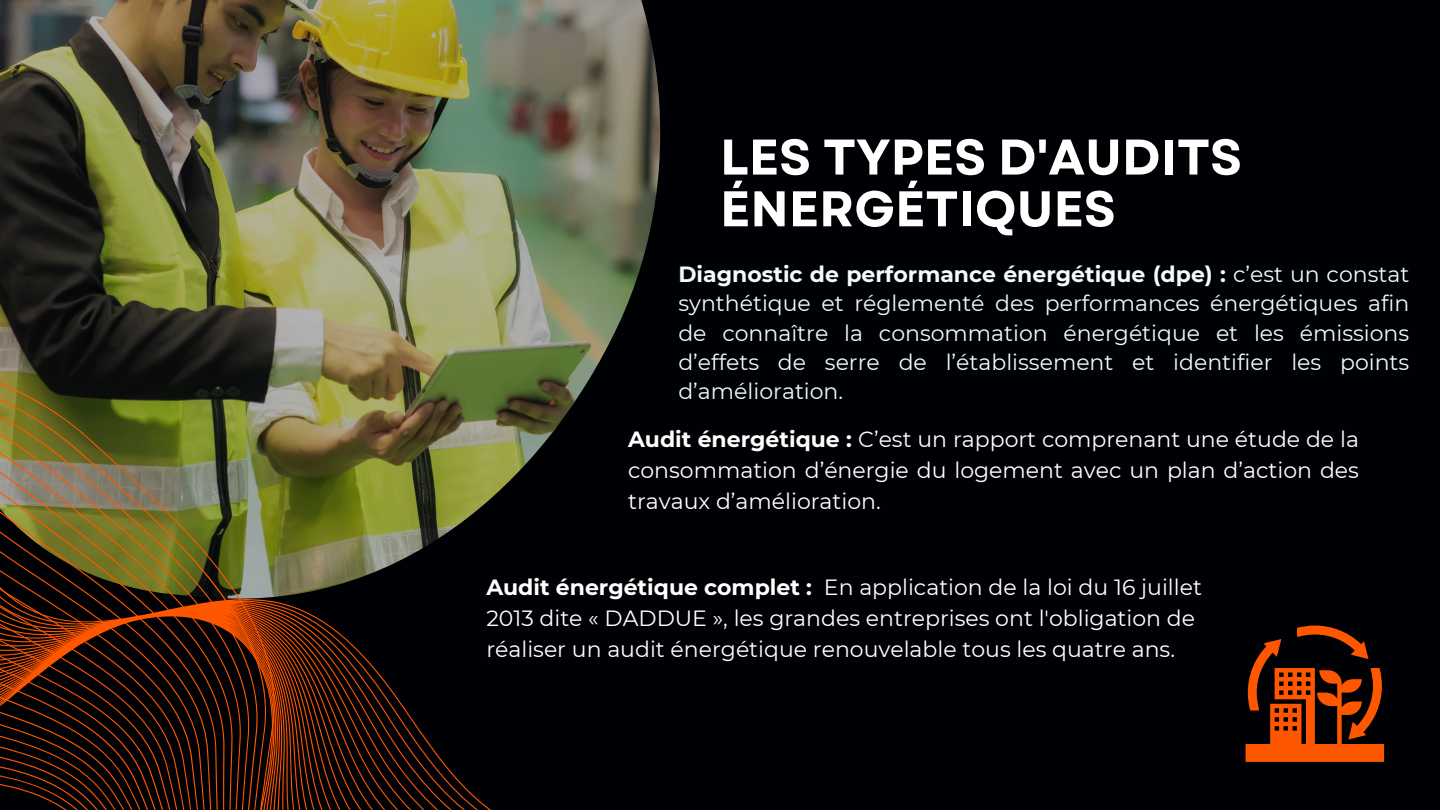
<style>
.page{position:relative;width:1440px;height:810px;background:#000104}
.page>*{position:absolute;margin:0;border:0;box-sizing:border-box;transform-origin:0 0}
.t1{font:700 50px/51.8px "Garet";color:#fff}
.t2{font:22px/30.8px "Montserrat";color:#fff;text-align:justify}
.t3{font:22px/29.2px "Montserrat";color:#f4f8ff;text-align:justify}
.s1{font-weight:700}
</style>
<div class="page">
<img style="left:0;top:0;width:660px;height:366px">
<svg style="left:565px;top:262px;width:32px;height:154px"></svg>
<img style="left:0;top:262px;width:565px;height:548px">
<svg style="left:1246px;top:626px;width:138px;height:136px"></svg>
<p class="t1" style="left:720px;top:131px;width:524px">LES TYPES D'AUDITS<br>ÉNERGÉTIQUES</p>
<h1 class="t3" style="left:678px;top:260px;width:732px"><span class="s1">Diagnostic de performance énergétique (dpe) :</span> c’est un constat synthétique et réglementé des performances énergétiques afin de connaître la consommation énergétique et les émissions d’effets de serre de l’établissement et identifier les points d’amélioration.</h1>
<p class="t2" style="left:628px;top:424px;width:732px"><span class="s1">Audit énergétique :</span> C’est un rapport comprenant une étude de la consommation d’énergie du logement avec un plan d’action des travaux d’amélioration.</p>
<p class="t2" style="left:486px;top:572px;width:717px"><span class="s1">Audit énergétique complet :</span> En application de la loi du 16 juillet<br>2013 dite « DADDUE », les grandes entreprises ont l'obligation de</p>
<p class="t2" style="left:486px;top:634px;width:690px">réaliser un audit énergétique renouvelable tous les quatre ans.</p>
</div>
